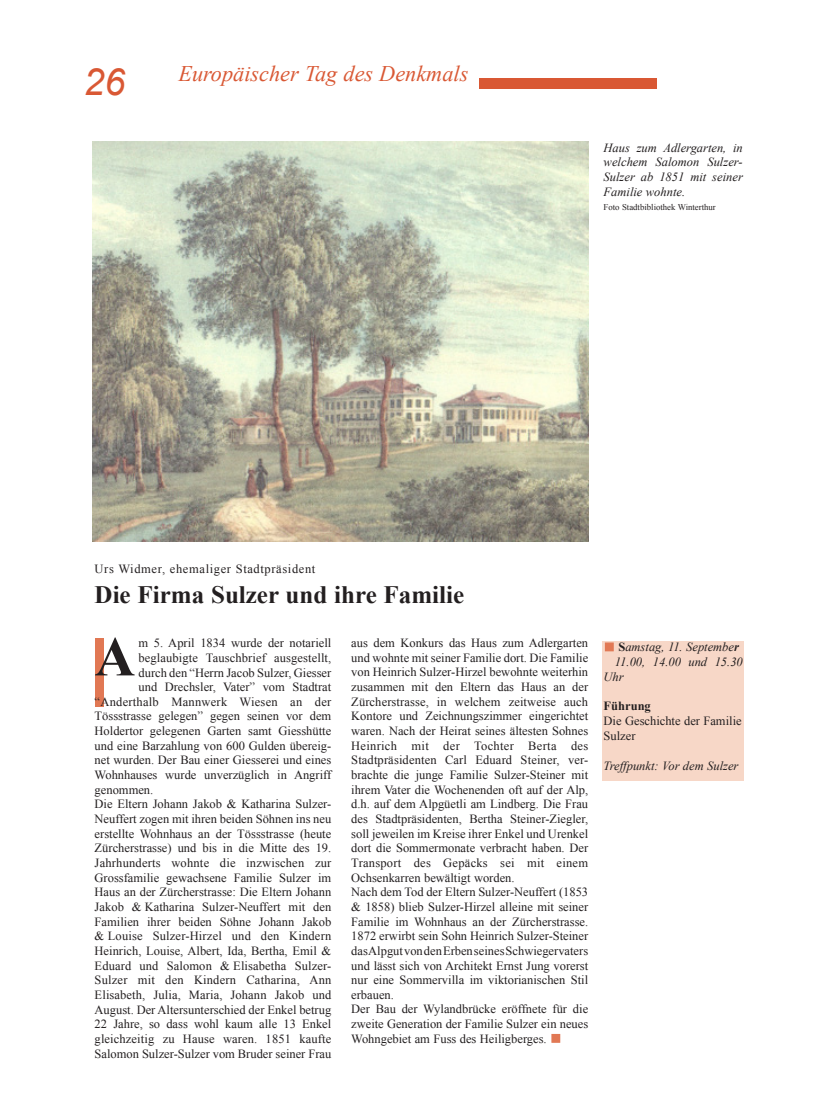
<style>
.page{position:relative;width:815px;height:1120px;background:#fff}
.page>*{position:absolute;margin:0;border:0;box-sizing:border-box;transform-origin:0 0}
.t1{font:700 56.25px "Times New Roman";color:#231f20}
.t2{font:italic 37.5px "Arial";color:#d95834}
.t3{font:700 25px "Times New Roman";color:#231f20}
.t4{font:italic 22.25px "Times New Roman";color:#d95834}
.t5{font:12.5px/14.6px "Times New Roman";color:#231f20;text-align:justify}
.t6{font:italic 12.5px/14.6px "Times New Roman";color:#231f20}
.t7{font:12.5px "Times New Roman";letter-spacing:.05em;color:#231f20}
.t8{font:12.5px "Times New Roman";letter-spacing:.02em;color:#231f20}
.t9{font:700 12.5px "Times New Roman";color:#231f20}
.t10{font:8.75px "Times New Roman";color:#231f20}
.s1{font-size:22.38px}
.s2{font-weight:700;font-style:normal}
.s3{font-weight:700}
</style>
<div class="page">
<div style="left:95px;top:638px;width:8px;height:69px;background:#e17854"></div>
<div style="left:551px;top:1034px;width:9px;height:9px;background:#e17854;border:1px solid #e17854"></div>
<div style="left:479px;top:78px;width:177px;height:11px;background:#d95834"></div>
<div style="left:602px;top:641px;width:142px;height:139px;background:#f7d7c7"></div>
<div style="left:605px;top:642px;width:9px;height:9px;background:#e17854;border:1px solid #e17854"></div>
<img style="left:92px;top:142px;width:496px;height:399px">
<p class="t2" style="left:83px;top:58px;width:43px">26</p>
<p class="t4" style="left:178px;top:59px;width:291px">Europäischer Tag des Denkma<span class="s1">ls</span></p>
<p class="t6" style="left:604px;top:140px;width:141px;text-align:justify">Haus zum Adlergarten, in welchem Salomon Sulzer-Sulzer ab 1851 mit seiner Familie wohnte.</p>
<p class="t10" style="left:604px;top:201px;width:114px">Foto Stadtbibliothek Winterthur</p>
<p class="t7" style="left:95px;top:560px;width:222px">Urs Widmer, ehemaliger Stadtpräsident</p>
<p class="t3" style="left:95px;top:577px;width:371px">Die Firma Sulzer und ihre Familie</p>
<p class="t1" style="left:95px;top:618px;width:42px">A</p>
<p class="t5" style="left:139px;top:635px;width:194px">m 5. April 1834 wurde der notariell</p>
<p class="t5" style="left:139px;top:650px;width:194px">beglaubigte Tauschbrief ausgestellt,</p>
<p class="t5" style="left:139px;top:665px;width:194px">durch den “Herrn Jacob Sulzer, Giesser</p>
<p class="t5" style="left:139px;top:679px;width:194px">und Drechsler, Vater” vom Stadtrat</p>
<p class="t8" style="left:95px;top:693px;width:238px">“Anderthalb Mannwerk Wiesen an der</p>
<p class="t5" style="left:95px;top:709px;width:238px">Tössstrasse gelegen” gegen seinen vor dem</p>
<p class="t5" style="left:95px;top:723px;width:238px">Holdertor gelegenen Garten samt Giesshütte</p>
<p class="t5" style="left:95px;top:738px;width:238px">und eine Barzahlung von 600 Gulden übereig-</p>
<p class="t5" style="left:95px;top:753px;width:238px">net wurden. Der Bau einer Giesserei und eines</p>
<p class="t5" style="left:95px;top:767px;width:238px">Wohnhauses wurde unverzüglich in Angriff</p>
<p class="t5" style="left:95px;top:782px;width:60px">genommen.</p>
<p class="t5" style="left:95px;top:797px;width:238px">Die Eltern Johann Jakob &amp; Katharina Sulzer-Neuffert zogen mit ihren beiden Söhnen ins neu erstellte Wohnhaus an der Tössstrasse (heute Zürcherstrasse) und bis in die Mitte des 19.<br>Jahrhunderts wohnte die inzwischen zur Grossfamilie gewachsene Familie Sulzer im Haus an der Zürcherstrasse: Die Eltern Johann Jakob &amp; Katharina Sulzer-Neuffert mit den Familien ihrer beiden Söhne Johann Jakob &amp; Louise Sulzer-Hirzel und den Kindern Heinrich, Louise, Albert, Ida, Bertha, Emil &amp; Eduard und Salomon &amp; Elisabetha Sulzer-Sulzer mit den Kindern Catharina, Ann Elisabeth, Julia, Maria, Johann Jakob und August. Der Altersunterschied der Enkel betrug 22 Jahre, so dass wohl kaum alle 13 Enkel gleichzeitig zu Hause waren. 1851 kaufte Salomon Sulzer-Sulzer vom Bruder seiner Frau</p>
<p class="t5" style="left:351px;top:635px;width:239px">aus dem Konkurs das Haus zum Adlergarten und wohnte mit seiner Familie dort. Die Familie von Heinrich Sulzer-Hirzel bewohnte weiterhin zusammen mit den Eltern das Haus an der Zürcherstrasse, in welchem zeitweise auch Kontore und Zeichnungszimmer eingerichtet waren. Nach der Heirat seines ältesten Sohnes Heinrich mit der Tochter Berta des Stadtpräsidenten Carl Eduard Steiner, ver&shy;brachte die junge Familie Sulzer-Steiner mit ihrem Vater die Wochenenden oft auf der Alp, d.h. auf dem Alpgüetli am Lindberg. Die Frau des Stadtpräsidenten, Bertha Steiner-Ziegler, soll jeweilen im Kreise ihrer Enkel und Urenkel dort die Sommermonate verbracht haben. Der Transport des Gepäcks sei mit einem Ochsenkarren bewältigt worden.</p>
<p class="t5" style="left:351px;top:884px;width:238px">Nach dem Tod der Eltern Sulzer-Neuffert (1853 &amp; 1858) blieb Sulzer-Hirzel alleine mit seiner Familie im Wohnhaus an der Zürcherstrasse.<br>1872 erwirbt sein Sohn Heinrich Sulzer-Steiner das Alpgut von den Erben seines Schwiegervaters und lässt sich von Architekt Ernst Jung vorerst nur eine Sommervilla im viktorianischen Stil erbauen.</p>
<p class="t5" style="left:351px;top:1002px;width:238px">Der Bau der Wylandbrücke eröffnete für die zweite Generation der Familie Sulzer ein neues Wohngebiet am Fuss des Heiligberges.</p>
<p class="t6" style="left:618px;top:639px;width:122px"><span class="s2">S</span>amstag, 11. Septembe<span class="s3">r</span></p>
<p class="t6" style="left:604px;top:654px;width:141px;text-indent:11px">11.00, 14.00 und 15.30<br>Uhr</p>
<p class="t9" style="left:604px;top:697px;width:49px">Führung</p>
<p class="t5" style="left:604px;top:713px;width:140px;line-height:15px">Die Geschichte der Familie<br>Sulzer</p>
<p class="t6" style="left:604px;top:758px;width:136px">Treffpunkt: Vor dem Sulzer</p>
</div>
